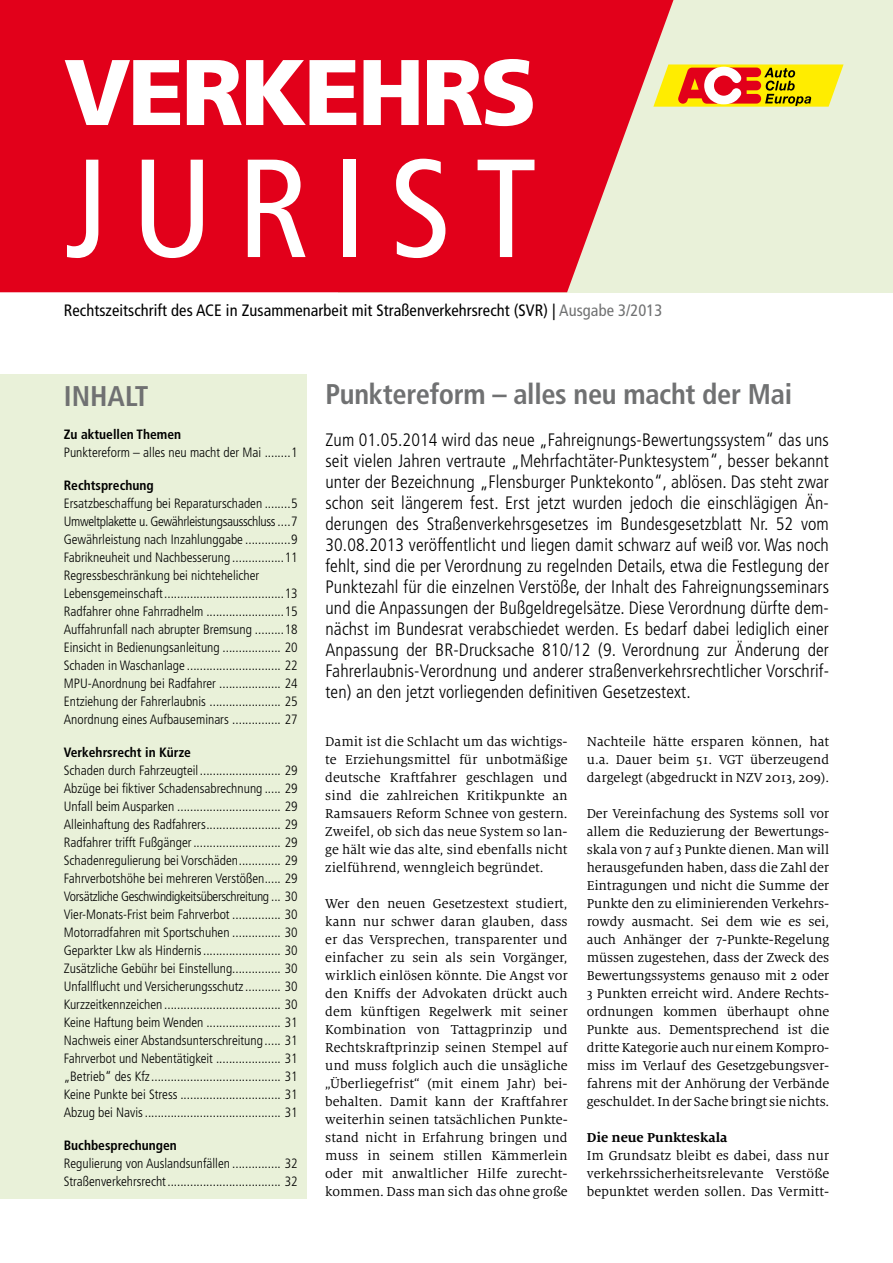
<style>
.page{position:relative;width:893px;height:1263px;background:#fff}
.page>*{position:absolute;margin:0;border:0;box-sizing:border-box;transform-origin:0 0}
.t1{font:condensed 139.5px "Frutiger LT";color:#fff}
.t2{font:900 93px "Frutiger LT";letter-spacing:-.035em;color:#fff}
.t3{font:700 condensed 28.5px "Frutiger LT";letter-spacing:-.01em;color:#707172}
.t4{font:300 condensed 18px/21px "Frutiger LT";letter-spacing:.005em;color:#000;text-align:justify}
.t5{font:condensed 16.5px "Frutiger LT";letter-spacing:.005em;color:#000}
.t6{font:14.25px/18px "Milo Serif OT";color:#000;text-align:justify}
.t7{font:700 14.25px "Milo Serif OT";color:#000}
.t8{font:300 condensed 13.5px/18px "Frutiger LT";color:#000}
.t9{font:700 condensed 13.5px "Frutiger LT";color:#000}
.s1{color:#707172}
</style>
<div class="page">
<div style="left:0;top:374px;width:306px;height:825px;background:#e9f1d9"></div>
<div style="left:339px;top:0;width:554px;height:292px;background:#e9f1d9"></div>
<svg style="left:0;top:0;width:674px;height:292px;background:#e21228"></svg>
<svg style="left:653px;top:64px;width:190px;height:43px;background:#e8ae32"></svg>
<h2 class="t2" style="left:64px;top:36px;width:475px">VERKEHRS</h2>
<h1 class="t1" style="left:64px;top:127px;width:475px">Jur ist</h1>
<p class="t5" style="left:64px;top:301px;width:600px">Rechtszeitschrift des ACE in Zusammenarbeit mit Straßenverkehrsrecht (SVR) | <span class="s1">Ausgabe 3/2013</span></p>
<h3 class="t3" style="left:64px;top:379px;width:86px">inhalt</h3>
<p class="t9" style="left:64px;top:426px;width:119px">Zu aktuellen Themen</p>
<p class="t8" style="left:64px;top:443px;width:235px">Punktereform – alles neu macht der Mai ........1</p>
<p class="t9" style="left:64px;top:477px;width:91px">Rechtsprechung</p>
<p class="t8" style="left:64px;top:494px;width:235px">Ersatzbeschaffung bei Reparaturschaden ........5<br>Umweltplakette u. Gewährleistungsausschluss ....7<br>Gewährleistung nach Inzahlunggabe ..............9<br>Fabrikneuheit und Nachbesserung ................11<br>Regressbeschränkung bei nichtehelicher Lebensgemeinschaft.....................................13<br>Radfahrer ohne Fahrradhelm ........................15<br>Auffahrunfall nach abrupter Bremsung .........18<br>Einsicht in Bedienungsanleitung .................. 20<br>Schaden in Waschanlage ............................. 22<br>MPU-Anordnung bei Radfahrer ................... 24<br>Entziehung der Fahrerlaubnis ...................... 25<br>Anordnung eines Aufbauseminars ............... 27</p>
<p class="t9" style="left:64px;top:744px;width:129px">Verkehrsrecht in Kürze</p>
<p class="t8" style="left:64px;top:761px;width:235px;text-align:justify">Schaden durch Fahrzeugteil......................... 29<br>Abzüge bei fiktiver Schadensabrechnung ..... 29<br>Unfall beim Ausparken ................................ 29<br>Alleinhaftung des Radfahrers....................... 29<br>Radfahrer trifft Fußgänger........................... 29<br>Schadenregulierung bei Vorschäden............. 29<br>Fahrverbotshöhe bei mehreren Verstößen..... 29<br>Vorsätzliche Geschwindigkeitsüberschreitung ... 30<br>Vier-Monats-Frist beim Fahrverbot ............... 30<br>Motorradfahren mit Sportschuhen ............... 30<br>Geparkter Lkw als Hindernis........................ 30<br>Zusätzliche Gebühr bei Einstellung............... 30<br>Unfallflucht und Versicherungsschutz........... 30<br>Kurzzeitkennzeichen .................................... 30<br>Keine Haftung beim Wenden ....................... 31<br>Nachweis einer Abstandsunterschreitung ..... 31<br>Fahrverbot und Nebentätigkeit .................... 31 „Betrieb“ des Kfz........................................ 31<br>Keine Punkte bei Stress ............................... 31<br>Abzug bei Navis.......................................... 31</p>
<p class="t9" style="left:64px;top:1137px;width:115px">Buchbesprechungen</p>
<p class="t8" style="left:64px;top:1154px;width:235px">Regulierung von Auslandsunfällen ............... 32<br>Straßenverkehrsrecht................................... 32</p>
<h3 class="t3" style="left:325px;top:377px;width:468px">Punktereform – alles neu macht der Mai</h3>
<p class="t4" style="left:325px;top:430px;width:505px">Zum 01.05.2014 wird das neue „Fahreignungs-Bewertungssystem“ das uns seit vielen Jahren vertraute „Mehrfachtäter-Punktesystem“, besser bekannt unter der Bezeichnung „Flensburger Punktekonto“, ablösen. Das steht zwar schon seit längerem fest. Erst jetzt wurden jedoch die einschlägigen Än&shy;derungen des Straßenverkehrsgesetzes im Bundesgesetzblatt Nr. 52 vom 30.08.2013 veröffentlicht und liegen damit schwarz auf weiß vor. Was noch fehlt, sind die per Verordnung zu regelnden Details, etwa die Festlegung der Punktezahl für die einzelnen Verstöße, der Inhalt des Fahreignungsseminars und die Anpassungen der Bußgeldregelsätze. Diese Verordnung dürfte dem&shy;nächst im Bundesrat verabschiedet werden. Es bedarf dabei lediglich einer Anpassung der BR-Drucksache 810/12 (9. Verordnung zur Änderung der Fahrerlaubnis-Verordnung und anderer straßenverkehrsrechtlicher Vorschrif&shy;ten) an den jetzt vorliegenden definitiven Gesetzestext.</p>
<p class="t6" style="left:325px;top:733px;width:244px">Damit ist die Schlacht um das wichtigs&shy;te Erziehungsmittel für unbotmäßige deutsche Kraftfahrer geschlagen und sind die zahlreichen Kritikpunkte an Ramsauers Reform Schnee von gestern.<br>Zweifel, ob sich das neue System so lan&shy;ge hält wie das alte, sind ebenfalls nicht zielführend, wenngleich begründet.</p>
<p class="t6" style="left:325px;top:895px;width:244px">Wer den neuen Gesetzestext studiert, kann nur schwer daran glauben, dass er das Versprechen, transparenter und einfacher zu sein als sein Vorgänger, wirklich einlösen könnte. Die Angst vor den Kniffs der Advokaten drückt auch dem künftigen Regelwerk mit seiner Kombination von Tattagprinzip und Rechtskraftprinzip seinen Stempel auf und muss folglich auch die unsägliche „Überliegefrist“ (mit einem Jahr) bei&shy;behalten. Damit kann der Kraftfahrer weiterhin seinen tatsächlichen Punkte&shy;stand nicht in Erfahrung bringen und muss in seinem stillen Kämmerlein oder mit anwaltlicher Hilfe zurecht&shy;kommen. Dass man sich das ohne große</p>
<p class="t6" style="left:587px;top:733px;width:244px">Nachteile hätte ersparen können, hat u.a. Dauer beim 51. VGT überzeugend dargelegt (abgedruckt in NZV 2013, 209).</p>
<p class="t6" style="left:587px;top:805px;width:244px">Der Vereinfachung des Systems soll vor allem die Reduzierung der Bewertungs&shy;skala von 7 auf 3 Punkte dienen. Man will herausgefunden haben, dass die Zahl der Eintragungen und nicht die Summe der Punkte den zu eliminierenden Verkehrs&shy;rowdy ausmacht. Sei dem wie es sei, auch Anhänger der 7-Punkte-Regelung müssen zugestehen, dass der Zweck des Bewertungssystems genauso mit 2 oder 3 Punkten erreicht wird. Andere Rechts&shy;ordnungen kommen überhaupt ohne Punkte aus. Dementsprechend ist die dritte Kategorie auch nur einem Kompro&shy;miss im Verlauf des Gesetzgebungsver&shy;fahrens mit der Anhörung der Verbände geschuldet. In der Sache bringt sie nichts.</p>
<p class="t7" style="left:587px;top:1130px;width:142px">Die neue Punkteskala</p>
<p class="t6" style="left:587px;top:1147px;width:244px">Im Grundsatz bleibt es dabei, dass nur verkehrssicherheitsrelevante Verstöße bepunktet werden sollen. Das Vermitt-</p>
</div>
